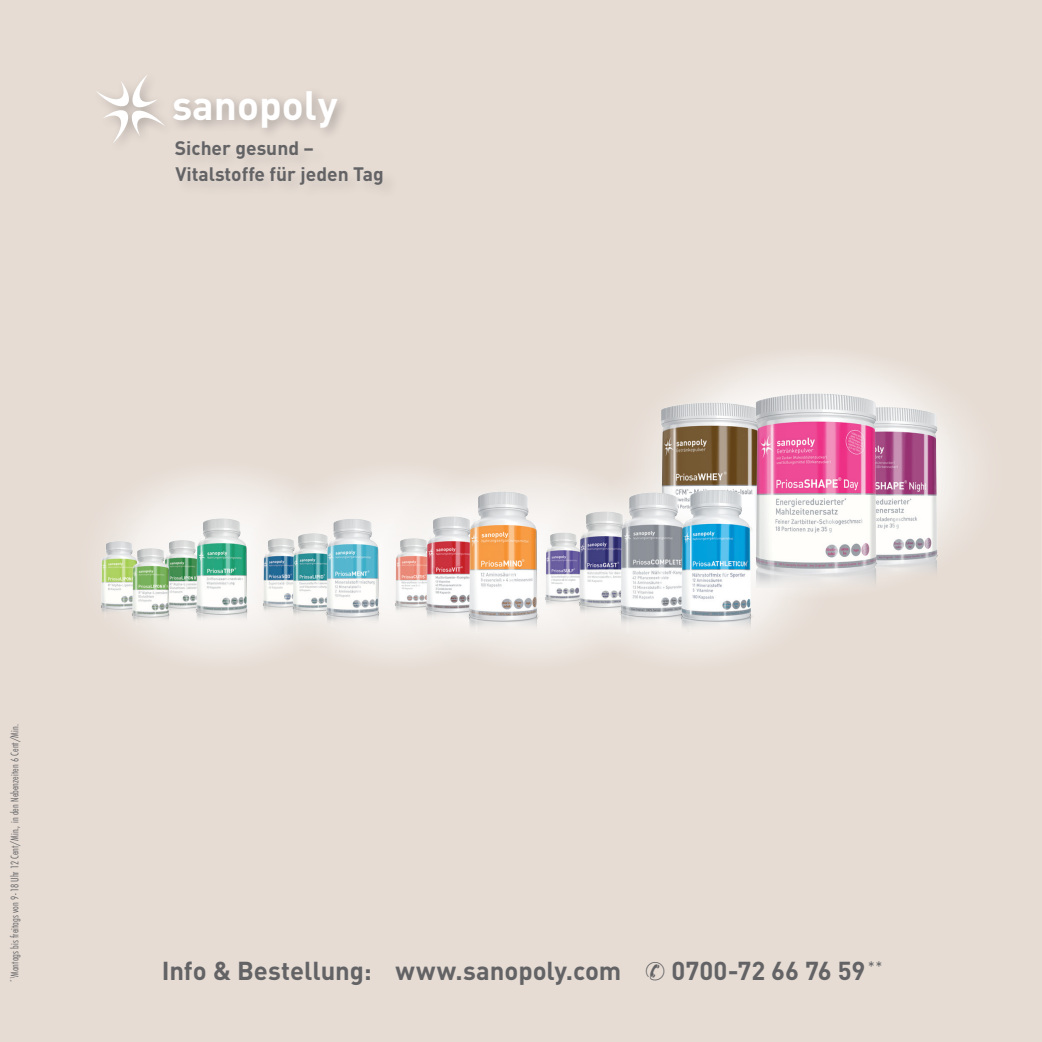
<style>
.page{position:relative;width:1042px;height:1042px;background:#e6dcd4}
.page>*{position:absolute;margin:0;border:0;box-sizing:border-box;transform-origin:0 0}
.t1{font:700 40.6px "DIN Pro";color:#fff}
.t2{font:700 25.55px "DIN Pro";color:#636366}
.t3{font:700 19.25px/25.9px "DIN Pro";color:#636366}
.t4{font:11.38px "Futura TCE Ligh Cond";color:#636366}
</style>
<div class="page">
<svg style="left:67px;top:460px;width:306px;height:211px;background:#ebe4de"></svg>
<div style="left:244px;top:460px;width:307px;height:211px;background:#ede6e0;border-radius:50%"></div>
<svg style="left:379px;top:460px;width:307px;height:211px"></svg>
<div style="left:538px;top:460px;width:307px;height:211px;background:linear-gradient(to right,#f0ebe7,#e6dcd4);border-radius:50%"></div>
<div style="left:607px;top:346px;width:409px;height:253px;background:#e8e0d9;border-radius:50%"></div>
<img style="left:655px;top:396px;width:50px;height:91px">
<img style="left:887px;top:391px;width:62px;height:189px">
<img style="left:705px;top:374px;width:182px;height:213px">
<img style="left:390px;top:531px;width:29px;height:84px">
<img style="left:419px;top:505px;width:40px;height:116px">
<img style="left:459px;top:476px;width:93px;height:157px">
<img style="left:518px;top:521px;width:54px;height:90px">
<img style="left:572px;top:500px;width:40px;height:116px">
<img style="left:612px;top:487px;width:59px;height:146px">
<img style="left:671px;top:486px;width:94px;height:159px">
<img style="left:159px;top:532px;width:30px;height:84px">
<img style="left:189px;top:507px;width:69px;height:116px">
<img style="left:96px;top:533px;width:49px;height:84px">
<img style="left:128px;top:540px;width:49px;height:84px">
<img style="left:258px;top:530px;width:29px;height:84px">
<img style="left:287px;top:524px;width:32px;height:90px">
<img style="left:319px;top:507px;width:71px;height:119px">
<div style="left:174px;top:139px;width:225px;height:62px;background:#e3d9d1"></div>
<div style="left:92px;top:70px;width:258px;height:84px;background:#231f20;opacity:.29"></div>
<svg style="left:96px;top:74px;width:69px;height:69px"></svg>
<h1 class="t1" style="left:172px;top:78px;width:167px">sanopoly</h1>
<h3 class="t3" style="left:175px;top:134px;width:211px">Sicher gesund –<br>Vitalstoffe für jeden Tag</h3>
<p class="t4" style="left:8px;top:982px;width:259px;rotate:-90deg"><sup>*1</sup>Montags bis freitags von 9-18 Uhr 12 Cent/Min., in den Nebenzeiten 6 Cent/Min.</p>
<h2 class="t2" style="left:162px;top:953px;width:722px">Info &amp; Bestellung: www.sanopoly.com ✆ 0700-72 66 76 59 <sup>*</sup> <sup>*</sup></h2>
</div>
